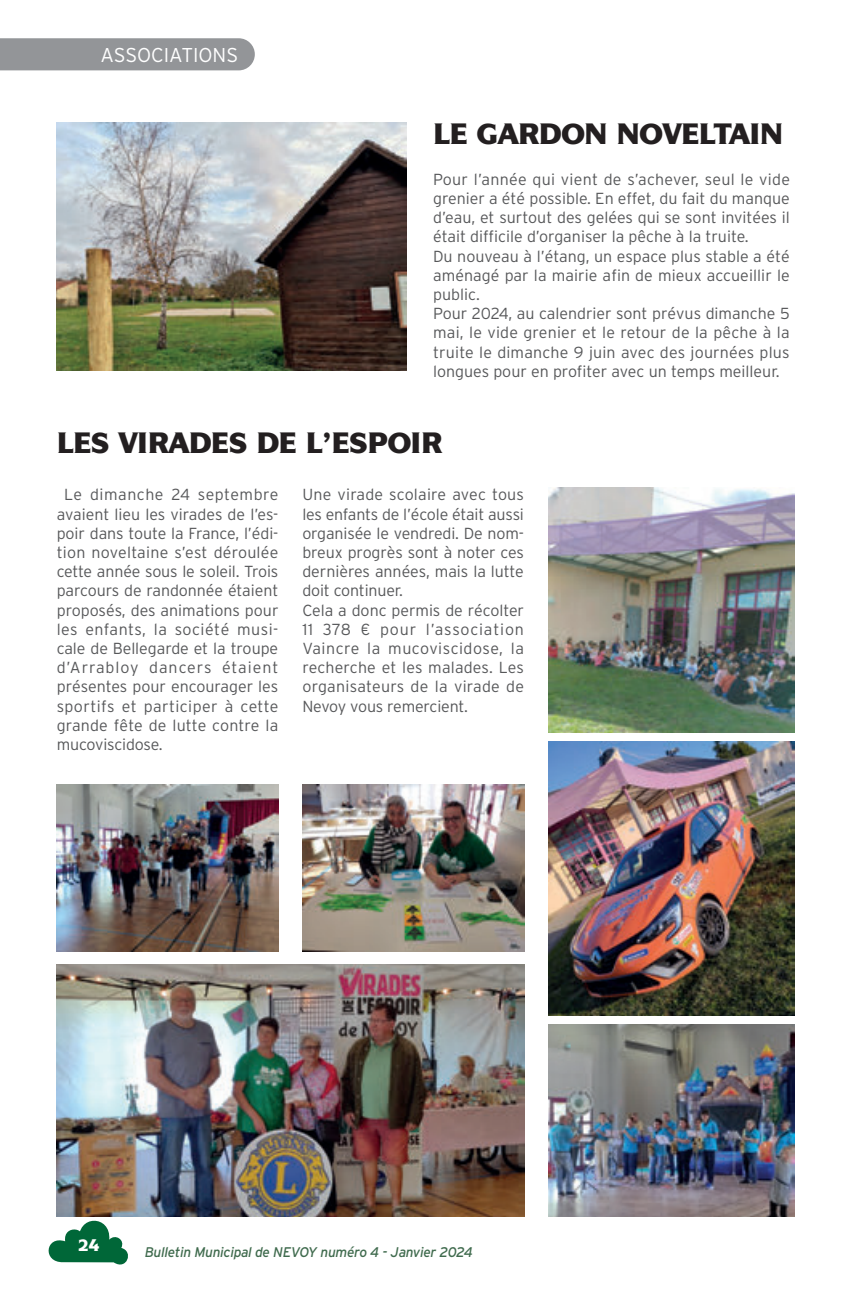
<style>
.page{position:relative;width:851px;height:1304px;background:#fff}
.page>*{position:absolute;margin:0;border:0;box-sizing:border-box;transform-origin:0 0}
.t1{font:28px "Antalya";color:#231f20}
.t2{font:300 20px "Interstate";color:#fff}
.t3{font:300 16px/19.2px "Interstate";color:#57585a}
.t4{font:16px "Antalya";color:#fff}
.t5{font:italic 14px "Interstate";letter-spacing:-.02em;color:#406b4e}
</style>
<div class="page">
<svg style="left:48px;top:1214px;width:86px;height:51px"></svg>
<div style="left:0;top:38px;width:255px;height:32px;background:#939598"></div>
<img style="left:57px;top:123px;width:349px;height:247px">
<img style="left:548px;top:741px;width:246px;height:274px">
<img style="left:57px;top:784px;width:221px;height:167px">
<img style="left:302px;top:784px;width:222px;height:167px">
<img style="left:57px;top:965px;width:467px;height:251px">
<img style="left:548px;top:1025px;width:246px;height:191px">
<img style="left:548px;top:488px;width:246px;height:244px">
<hr style="left:850px;top:97px;width:1px;height:368px;background:#ef932f">
<p class="t2" style="left:100px;top:44px;width:139px">ASSOCIATIONS</p>
<h1 class="t1" style="left:433px;top:116px;width:351px">LE GARDON NOVELTAIN</h1>
<p class="t3" style="left:433px;top:169px;width:358px">Pour l’année qui vient de s’achever, seul le vide grenier a été possible. En effet, du fait du manque d’eau, et surtout des gelées qui se sont invitées il était difficile d’organiser la pêche à la truite.<br>Du nouveau à l’étang, un espace plus stable a été aménagé par la mairie afin de mieux accueillir le public.<br>Pour 2024, au calendrier sont prévus dimanche 5 mai, le vide grenier et le retour de la pêche à la truite le dimanche 9 juin avec des journées plus longues pour en profiter avec un temps meilleur.</p>
<h1 class="t1" style="left:57px;top:425px;width:386px">LES VIRADES DE L’ESPOIR</h1>
<p class="t3" style="left:57px;top:485px;width:223px;text-align:justify;text-indent:7px">Le dimanche 24 septembre avaient lieu les virades de l’es&shy;poir dans toute la France, l’édi&shy;tion noveltaine s’est déroulée cette année sous le soleil. Trois parcours de randonnée étaient proposés, des animations pour les enfants, la société musi&shy;cale de Bellegarde et la troupe d’Arrabloy dancers étaient présentes pour encourager les sportifs et participer à cette grande fête de lutte contre la mucoviscidose.</p>
<p class="t3" style="left:302px;top:485px;width:223px">Une virade scolaire avec tous les enfants de l’école était aussi organisée le vendredi. De nom&shy;breux progrès sont à noter ces dernières années, mais la lutte doit continuer.<br>Cela a donc permis de récolter<br>11 378 € pour l’association<br>Vaincre la mucoviscidose, la recherche et les malades. Les organisateurs de la virade de<br>Nevoy vous remercient.</p>
<p class="t4" style="left:78px;top:1235px;width:23px">24</p>
<p class="t5" style="left:145px;top:1244px;width:330px">Bulletin Municipal de NEVOY numéro 4 - Janvier 2024</p>
</div>
